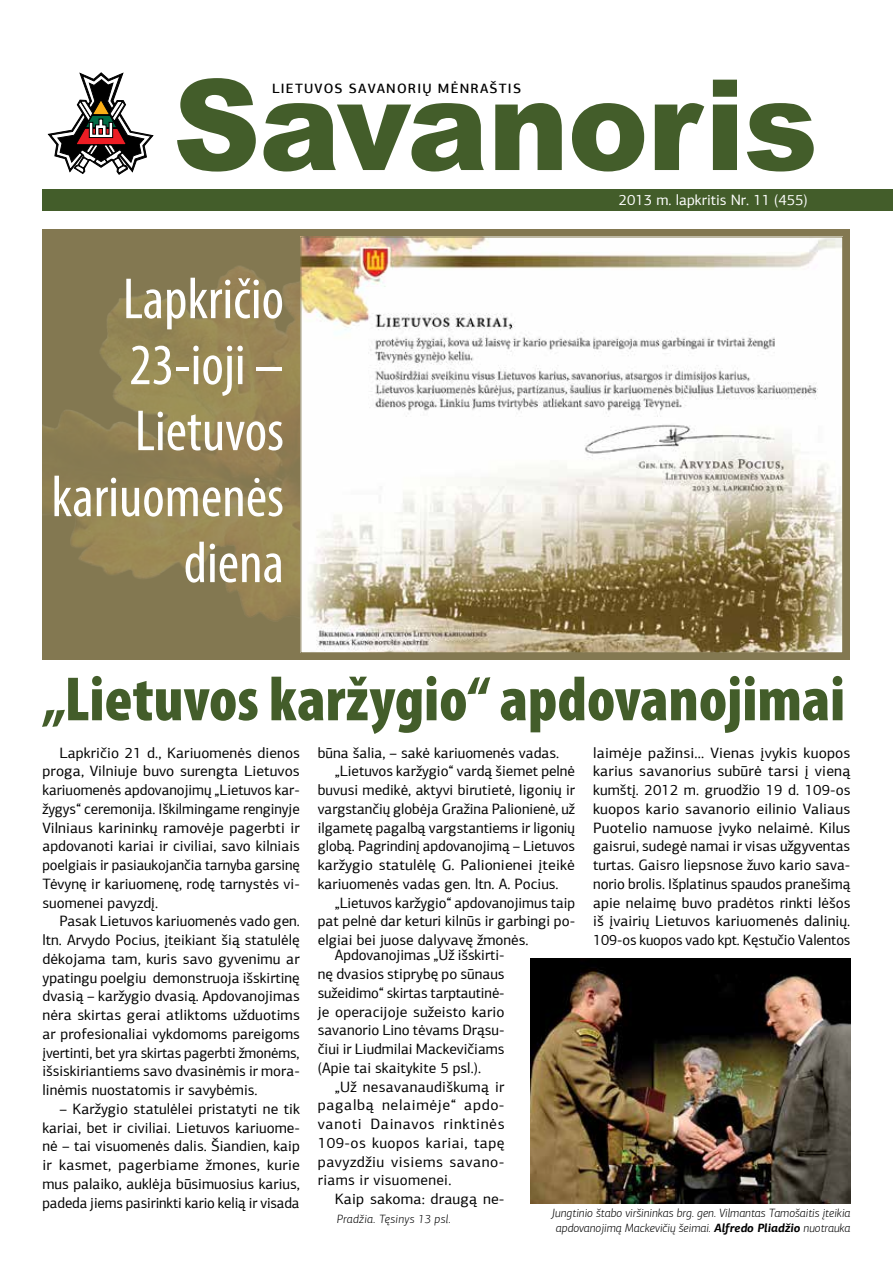
<style>
.page{position:relative;width:893px;height:1263px;background:#fff}
.page>*{position:absolute;margin:0;border:0;box-sizing:border-box;transform-origin:0 0}
.t1{font:900 condensed 63px "Myriad Pro";color:#435d2a}
.t2{font:condensed 58.5px/66px "Myriad Pro";color:#fff;text-align:right}
.t3{font:15px/18.8px "PF Agora Sans Pro";color:#000;text-align:justify}
.t4{font:15px "PF Agora Sans Pro";color:#fff}
.t5{font:500 13.5px "PF Agora Sans Pro";letter-spacing:.09em;color:#000}
.t6{font:italic 300 12px/15px "PF Agora Sans Pro";color:#000;text-align:center}
.t7{font:italic 300 12px "PF Agora Sans Pro";letter-spacing:.025em;color:#000}
.s1{font-weight:700}
</style>
<div class="page">
<svg style="left:43px;top:230px;width:807px;height:430px;fill:#837851"></svg>
<img style="left:43px;top:243px;width:258px;height:385px">
<div style="left:43px;top:189px;width:850px;height:22px;background:#435d2a"></div>
<svg style="left:177px;top:78px;width:637px;height:94px"></svg>
<svg style="left:48px;top:73px;width:105px;height:101px"></svg>
<img style="left:530px;top:959px;width:320px;height:244px">
<img style="left:303px;top:239px;width:538px;height:412px">
<p class="t5" style="left:272px;top:80px;width:198px">LIETUVOS SAVANORIŲ MĖNRA</p>
<p class="t5" style="left:490px;top:80px;width:18px">ŠTIS</p>
<h2 class="t2" style="left:51px;top:265px;width:234px">Lapkričio<br>23-ioji –<br>Lietuvos kariuomenės diena</h2>
<p class="t4" style="left:619px;top:190px;width:191px">2013 m. lapkritis Nr. 11 (455)</p>
<h1 class="t1" style="left:43px;top:664px;width:804px">„Lietuvos karžygio“ apdovanojimai</h1>
<p class="t3" style="left:43px;top:743px;width:259px;text-indent:17px">Lapkričio 21 d., Kariuomenės dienos proga, Vilniuje buvo surengta Lietuvos kariuomenės apdovanojimų „Lietuvos kar&shy;žygys“ ceremonija. Iškilmingame renginyje Vilniaus karininkų ramovėje pagerbti ir apdovanoti kariai ir civiliai, savo kilniais poelgiais ir pasiaukojančia tarnyba garsinę Tėvynę ir kariuomenę, rodę tarnystės vi&shy;suomenei pavyzdį.</p>
<p class="t3" style="left:43px;top:912px;width:259px;text-indent:17px">Pasak Lietuvos kariuomenės vado gen. ltn. Arvydo Pocius, įteikiant šią statulėlę dėkojama tam, kuris savo gyvenimu ar ypatingu poelgiu demonstruoja išskirtinę dvasią – karžygio dvasią. Apdovanojimas nėra skirtas gerai atliktoms užduotims ar profesionaliai vykdomoms pareigoms įvertinti, bet yra skirtas pagerbti žmonėms, išsiskiriantiems savo dvasinėmis ir mora&shy;linėmis nuostatomis ir savybėmis.</p>
<p class="t3" style="left:43px;top:1099px;width:259px;text-indent:17px">– Karžygio statulėlei pristatyti ne tik kariai, bet ir civiliai. Lietuvos kariuome&shy;nė – tai visuomenės dalis. Šiandien, kaip ir kasmet, pagerbiame žmones, kurie mus palaiko, auklėja būsimuosius karius, padeda jiems pasirinkti kario kelią ir visada</p>
<p class="t3" style="left:318px;top:743px;width:243px">būna šalia, – sakė kariuomenės vadas.</p>
<p class="t3" style="left:335px;top:762px;width:242px">„Lietuvos karžygio“ vardą šiemet pelnė</p>
<p class="t3" style="left:318px;top:781px;width:259px">buvusi medikė, aktyvi birutietė, ligonių ir</p>
<p class="t3" style="left:318px;top:799px;width:259px">vargstančių globėja Gražina Palionienė, už</p>
<p class="t3" style="left:318px;top:818px;width:259px">ilgametę pagalbą vargstantiems ir ligonių</p>
<p class="t3" style="left:318px;top:837px;width:259px">globą. Pagrindinį apdovanojimą – Lietuvos</p>
<p class="t3" style="left:318px;top:856px;width:259px">karžygio statulėlę G. Palionienei įteikė</p>
<p class="t3" style="left:318px;top:874px;width:242px">kariuomenės vadas gen. ltn. A. Pocius.</p>
<p class="t3" style="left:335px;top:893px;width:242px">„Lietuvos karžygio“ apdovanojimus taip</p>
<p class="t3" style="left:318px;top:912px;width:259px">pat pelnė dar keturi kilnūs ir garbingi po-</p>
<p class="t3" style="left:318px;top:931px;width:212px">elgiai bei juose dalyvavę žmonės.</p>
<p class="t3" style="left:593px;top:743px;width:259px">laimėje pažinsi... Vienas įvykis kuopos karius savanorius subūrė tarsi į vieną kumštį. 2012 m. gruodžio 19 d. 109-os kuopos kario savanorio eilinio Valiaus Puotelio namuose įvyko nelaimė. Kilus gaisrui, sudegė namai ir visas užgyventas turtas. Gaisro liepsnose žuvo kario sava&shy;norio brolis. Išplatinus spaudos pranešimą apie nelaimę buvo pradėtos rinkti lėšos iš įvairių Lietuvos kariuomenės dalinių.<br>109-os kuopos vado kpt. Kęstučio Valentos</p>
<p class="t3" style="left:318px;top:946px;width:188px;text-indent:17px">Apdovanojimas „Už išskirti&shy;nę dvasios stiprybę po sūnaus sužeidimo“ skirtas tarptautinė&shy;je operacijoje sužeisto kario savanorio Lino tėvams Drąsu&shy;čiui ir Liudmilai Mackevičiams (Apie tai skaitykite 5 psl.).</p>
<p class="t3" style="left:318px;top:1077px;width:188px;text-indent:17px">„Už nesavanaudiškumą ir pagalbą nelaimėje“ apdo&shy;vanoti Dainavos rinktinės 109-os kuopos kariai, tapę pavyzdžiu visiems savano&shy;riams ir visuomenei.</p>
<p class="t3" style="left:335px;top:1189px;width:171px">Kaip sakoma: draugą ne-</p>
<p class="t6" style="left:552px;top:1206px;width:300px">Jungtinio štabo viršininkas brg. gen. Vilmantas Tamošaitis įteikia apdovanojimą Mackevičių šeimai. <span class="s1">Alfredo Pliadžio</span> nuotrauka</p>
<p class="t7" style="left:337px;top:1212px;width:116px">Pradžia. Tęsinys 13 psl.</p>
</div>
